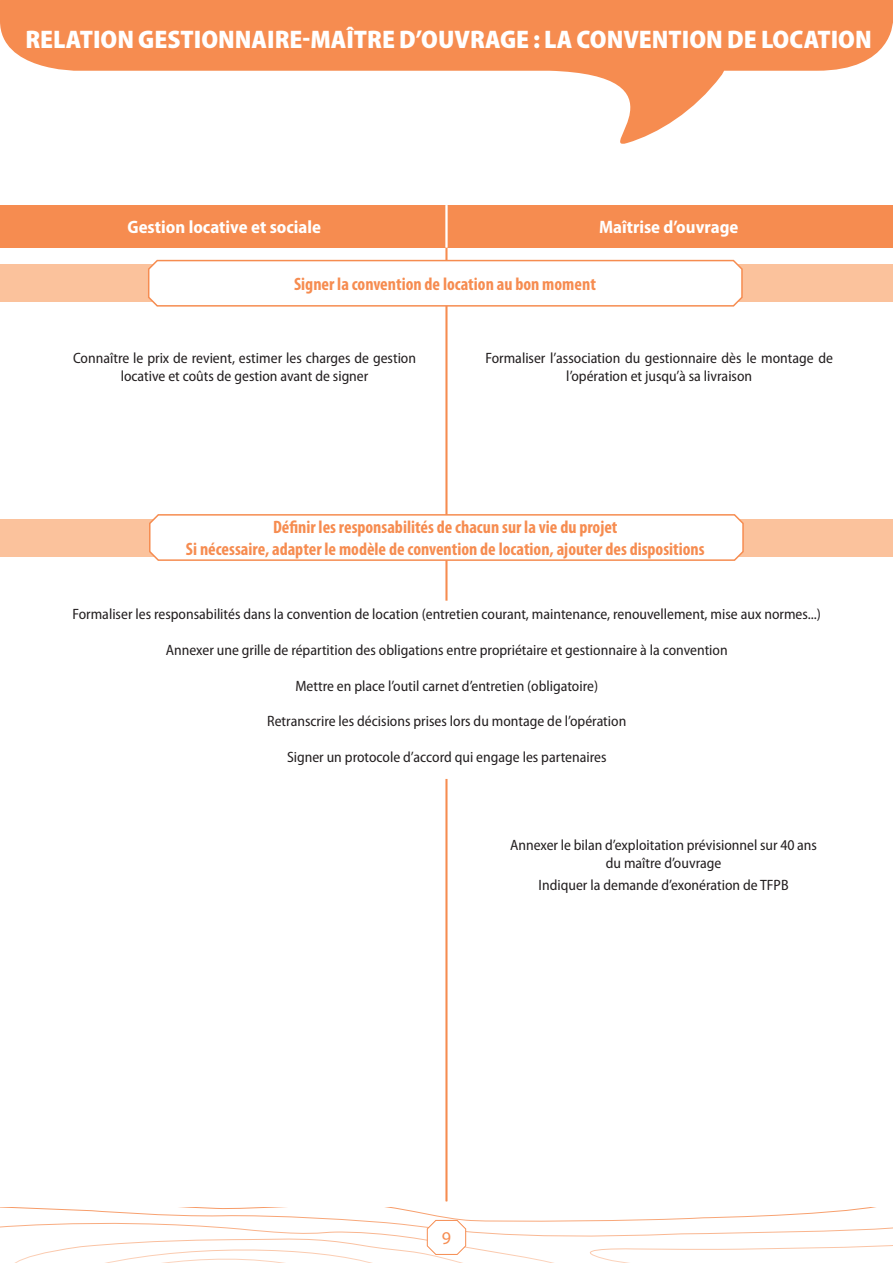
<style>
.page{position:relative;width:893px;height:1263px;background:#fff}
.page>*{position:absolute;margin:0;border:0;box-sizing:border-box;transform-origin:0 0}
.t1{font:900 semi-condensed 25.5px "Myriad Pro";color:#fff}
.t2{font:700 condensed 18px/21.6px "Myriad Pro";color:#f68c50;text-align:center}
.t3{font:700 semi-condensed 18px "Myriad Pro";color:#fff}
.t4{font:18px "Myriad Pro";color:#f68c50}
.t5{font:semi-condensed 15px/18px "Myriad Pro";color:#231f20;text-align:center}
</style>
<div class="page">
<svg style="left:0;top:1207px;width:893px;height:56px"></svg>
<hr style="left:447px;top:244px;width:1px;height:957px;background:#f68c50">
<hr style="left:446px;top:244px;width:1px;height:957px;background:#f68c50">
<svg style="left:0;top:0;width:893px;height:144px;fill:#f68c50"></svg>
<div style="left:0;top:519px;width:893px;height:37px;background:#fbc29c"></div>
<svg style="left:148px;top:513px;width:596px;height:49px"></svg>
<div style="left:0;top:265px;width:893px;height:37px;background:#fbc29c"></div>
<svg style="left:147px;top:258px;width:596px;height:49px;background:#fef7f3"></svg>
<div style="left:0;top:205px;width:449px;height:43px;background:#f68c50"></div>
<div style="left:444px;top:205px;width:449px;height:43px;background:#f68c50"></div>
<hr style="left:447px;top:205px;width:1px;height:43px;background:#fff">
<hr style="left:446px;top:205px;width:1px;height:43px;background:#fff">
<svg style="left:427px;top:1219px;width:39px;height:36px"></svg>
<h1 class="t1" style="left:26px;top:22px;width:848px">RELATION GESTIONNAIRE-MAÎTRE D’OUVRAGE : LA CONVENTION DE LOCATION</h1>
<p class="t3" style="left:127px;top:215px;width:195px">Gestion locative et sociale</p>
<p class="t3" style="left:599px;top:215px;width:141px">Maîtrise d’ouvrage</p>
<p class="t2" style="left:294px;top:273px;width:303px">Signer la convention de location au bon moment</p>
<p class="t5" style="left:73px;top:349px;width:345px">Connaître le prix de revient, estimer les charges de gestion locative et coûts de gestion avant de signer</p>
<p class="t5" style="left:485px;top:349px;width:349px">Formaliser l’association du gestionnaire dès le montage de l’opération et jusqu’à sa livraison</p>
<p class="t2" style="left:186px;top:516px;width:520px">Définir les responsabilités de chacun sur la vie du projet<br>Si nécessaire, adapter le modèle de convention de location, ajouter des dispositions</p>
<p class="t5" style="left:73px;top:605px;width:750px">Formaliser les responsabilités dans la convention de location (entretien courant, maintenance, renouvellement, mise aux normes...)</p>
<p class="t5" style="left:166px;top:641px;width:563px">Annexer une grille de répartition des obligations entre propriétaire et gestionnaire à la convention</p>
<p class="t5" style="left:295px;top:677px;width:304px">Mettre en place l’outil carnet d’entretien (obligatoire)</p>
<p class="t5" style="left:267px;top:712px;width:361px">Retranscrire les décisions prises lors du montage de l’opération</p>
<p class="t5" style="left:287px;top:748px;width:321px">Signer un protocole d’accord qui engage les partenaires</p>
<p class="t5" style="left:510px;top:836px;width:308px">Annexer le bilan d’exploitation prévisionnel sur 40 ans du maître d’ouvrage</p>
<p class="t5" style="left:539px;top:876px;width:251px">Indiquer la demande d’exonération de TFPB</p>
<p class="t4" style="left:442px;top:1227px;width:11px">9</p>
</div>
